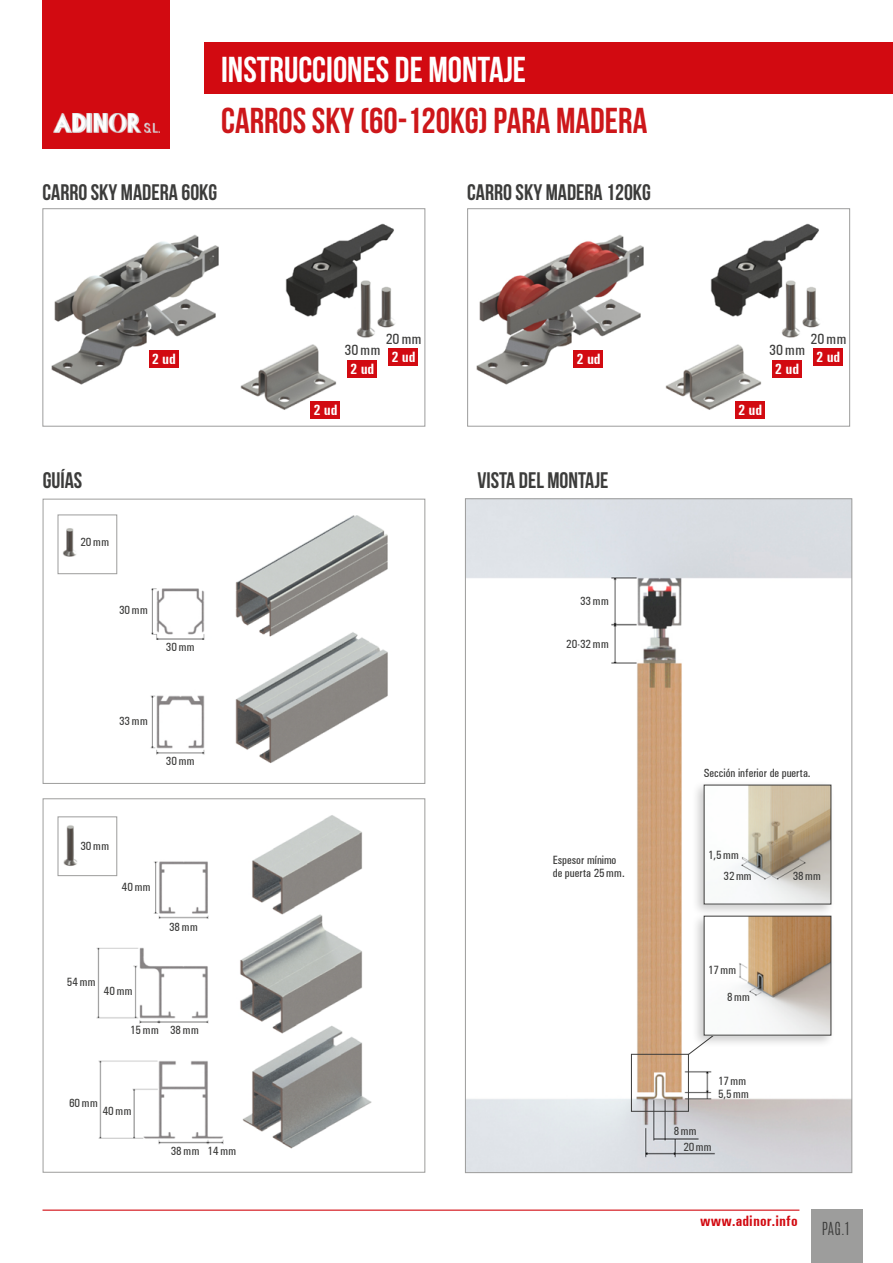
<style>
.page{position:relative;width:893px;height:1263px;background:#fff}
.page>*{position:absolute;margin:0;border:0;box-sizing:border-box;transform-origin:0 0}
.t1{font:700 36px "Bebas Neue";color:#cd171a}
.t2{font:700 36px "Bebas Neue";color:#fff}
.t3{font:700 22.5px "Bebas Neue";color:#3c3c3b}
.t4{font:700 condensed 15px "Univers";color:#fff}
.t5{font:500 condensed 15px "Univers";letter-spacing:.04em;color:#3c3c3b}
.t6{font:700 condensed 15px "Univers";letter-spacing:.01em;color:#d20a11}
.t7{font:300 15px "Antonio";color:#3c3c3b}
.t8{font:500 condensed 12px/13.5px "Univers";color:#3c3c3b}
</style>
<div class="page">
<div style="left:811px;top:1209px;width:51px;height:54px;background:#9d9d9c"></div>
<img style="left:51px;top:223px;width:367px;height:187px">
<div style="left:42px;top:208px;width:383px;height:219px;border:1px solid #9d9d9c"></div>
<div style="left:149px;top:351px;width:30px;height:17px;background:#d20a11"></div>
<div style="left:310px;top:402px;width:30px;height:17px;background:#d20a11"></div>
<div style="left:347px;top:360px;width:30px;height:17px;background:#d20a11"></div>
<div style="left:388px;top:349px;width:30px;height:17px;background:#d20a11"></div>
<img style="left:476px;top:223px;width:367px;height:187px">
<div style="left:467px;top:208px;width:383px;height:219px;border:1px solid #9d9d9c"></div>
<div style="left:574px;top:351px;width:29px;height:17px;background:#d20a11"></div>
<div style="left:735px;top:402px;width:30px;height:17px;background:#d20a11"></div>
<div style="left:772px;top:360px;width:30px;height:17px;background:#d20a11"></div>
<div style="left:813px;top:349px;width:30px;height:17px;background:#d20a11"></div>
<hr style="left:43px;top:1209px;width:756px;height:2px;background:#d20a11">
<img style="left:243px;top:515px;width:145px;height:248px">
<div style="left:43px;top:499px;width:382px;height:285px;border:1px solid #9d9d9c"></div>
<img style="left:63px;top:528px;width:13px;height:29px">
<div style="left:58px;top:514px;width:59px;height:60px;border:1px solid #9d9d9c"></div>
<img style="left:151px;top:578px;width:92px;height:62px">
<img style="left:150px;top:695px;width:93px;height:60px">
<img style="left:240px;top:815px;width:132px;height:334px">
<div style="left:43px;top:798px;width:382px;height:374px;border:1px solid #9d9d9c"></div>
<img style="left:63px;top:825px;width:14px;height:41px">
<div style="left:58px;top:816px;width:59px;height:60px;border:1px solid #9d9d9c"></div>
<img style="left:153px;top:861px;width:56px;height:58px">
<img style="left:96px;top:947px;width:113px;height:77px">
<img style="left:98px;top:1060px;width:126px;height:85px">
<img style="left:467px;top:500px;width:383px;height:671px">
<svg style="left:687px;top:1034px;width:28px;height:22px"></svg>
<div style="left:691px;top:911px;width:144px;height:137px;background:#000;opacity:.2"></div>
<img style="left:706px;top:918px;width:123px;height:115px">
<div style="left:691px;top:780px;width:144px;height:137px;background:#000;opacity:.2"></div>
<img style="left:706px;top:787px;width:123px;height:115px">
<div style="left:631px;top:1054px;width:58px;height:58px;border:1px solid #3c3c3b"></div>
<div style="left:204px;top:43px;width:689px;height:51px;background:#d20a11"></div>
<div style="left:43px;top:0;width:127px;height:149px;background:#d20a11"></div>
<img style="left:53px;top:114px;width:106px;height:19px">
<h1 class="t2" style="left:221px;top:49px;width:307px">INSTRUCCIONES DE MONTAJE</h1>
<h1 class="t1" style="left:221px;top:101px;width:428px">CARROS SKY (60-120KG) PARA MADERA</h1>
<h2 class="t3" style="left:43px;top:180px;width:176px">CARRO SKY MADERA 60KG</h2>
<h2 class="t3" style="left:467px;top:180px;width:185px">CARRO SKY MADERA 120KG</h2>
<p class="t4" style="left:152px;top:350px;width:26px">2 ud</p>
<p class="t5" style="left:386px;top:330px;width:37px">20 mm</p>
<p class="t5" style="left:344px;top:341px;width:37px">30 mm</p>
<p class="t4" style="left:391px;top:348px;width:26px">2 ud</p>
<p class="t4" style="left:350px;top:359px;width:26px">2 ud</p>
<p class="t4" style="left:313px;top:401px;width:26px">2 ud</p>
<p class="t4" style="left:576px;top:350px;width:26px">2 ud</p>
<h2 class="t3" style="left:43px;top:468px;width:41px">GUÍAS</h2>
<h2 class="t3" style="left:477px;top:468px;width:133px">VISTA DEL MONTAJE</h2>
<p class="t8" style="left:80px;top:536px;width:30px">20 mm</p>
<p class="t8" style="left:119px;top:603px;width:30px">30 mm</p>
<p class="t8" style="left:166px;top:641px;width:30px">30 mm</p>
<p class="t8" style="left:119px;top:714px;width:30px">33 mm</p>
<p class="t8" style="left:166px;top:754px;width:30px">30 mm</p>
<p class="t8" style="left:80px;top:839px;width:30px">30 mm</p>
<p class="t8" style="left:122px;top:880px;width:30px">40 mm</p>
<p class="t8" style="left:169px;top:920px;width:30px">38 mm</p>
<p class="t8" style="left:67px;top:975px;width:30px">54 mm</p>
<p class="t8" style="left:104px;top:984px;width:30px">40 mm</p>
<p class="t8" style="left:130px;top:1023px;width:30px">15 mm</p>
<p class="t8" style="left:170px;top:1023px;width:30px">38 mm</p>
<p class="t8" style="left:69px;top:1096px;width:30px">60 mm</p>
<p class="t8" style="left:103px;top:1105px;width:30px">40 mm</p>
<p class="t8" style="left:171px;top:1144px;width:30px">38 mm</p>
<p class="t8" style="left:208px;top:1144px;width:30px">14 mm</p>
<p class="t8" style="left:580px;top:594px;width:30px">33 mm</p>
<p class="t8" style="left:566px;top:637px;width:44px">20-32 mm</p>
<p class="t8" style="left:553px;top:853px;width:73px">Espesor mínimo de puerta 25 mm.</p>
<p class="t5" style="left:810px;top:330px;width:37px">20 mm</p>
<p class="t5" style="left:769px;top:341px;width:37px">30 mm</p>
<p class="t4" style="left:816px;top:348px;width:26px">2 ud</p>
<p class="t4" style="left:775px;top:359px;width:26px">2 ud</p>
<p class="t4" style="left:738px;top:401px;width:26px">2 ud</p>
<p class="t8" style="left:704px;top:766px;width:108px">Sección inferior de puerta.</p>
<p class="t8" style="left:708px;top:848px;width:32px">1,5 mm</p>
<p class="t8" style="left:723px;top:869px;width:29px">32 mm</p>
<p class="t8" style="left:708px;top:963px;width:29px">17 mm</p>
<p class="t8" style="left:727px;top:990px;width:24px">8 mm</p>
<p class="t8" style="left:718px;top:1074px;width:29px">17 mm</p>
<p class="t8" style="left:718px;top:1087px;width:32px">5,5 mm</p>
<p class="t8" style="left:683px;top:1123px;width:29px;line-height:15.5px;text-indent:-10px">8 mm<br>20 mm</p>
<p class="t8" style="left:793px;top:869px;width:29px">38 mm</p>
<p class="t6" style="left:700px;top:1212px;width:99px">www.adinor.info</p>
<p class="t7" style="left:822px;top:1218px;width:29px">PAG.1</p>
</div>
